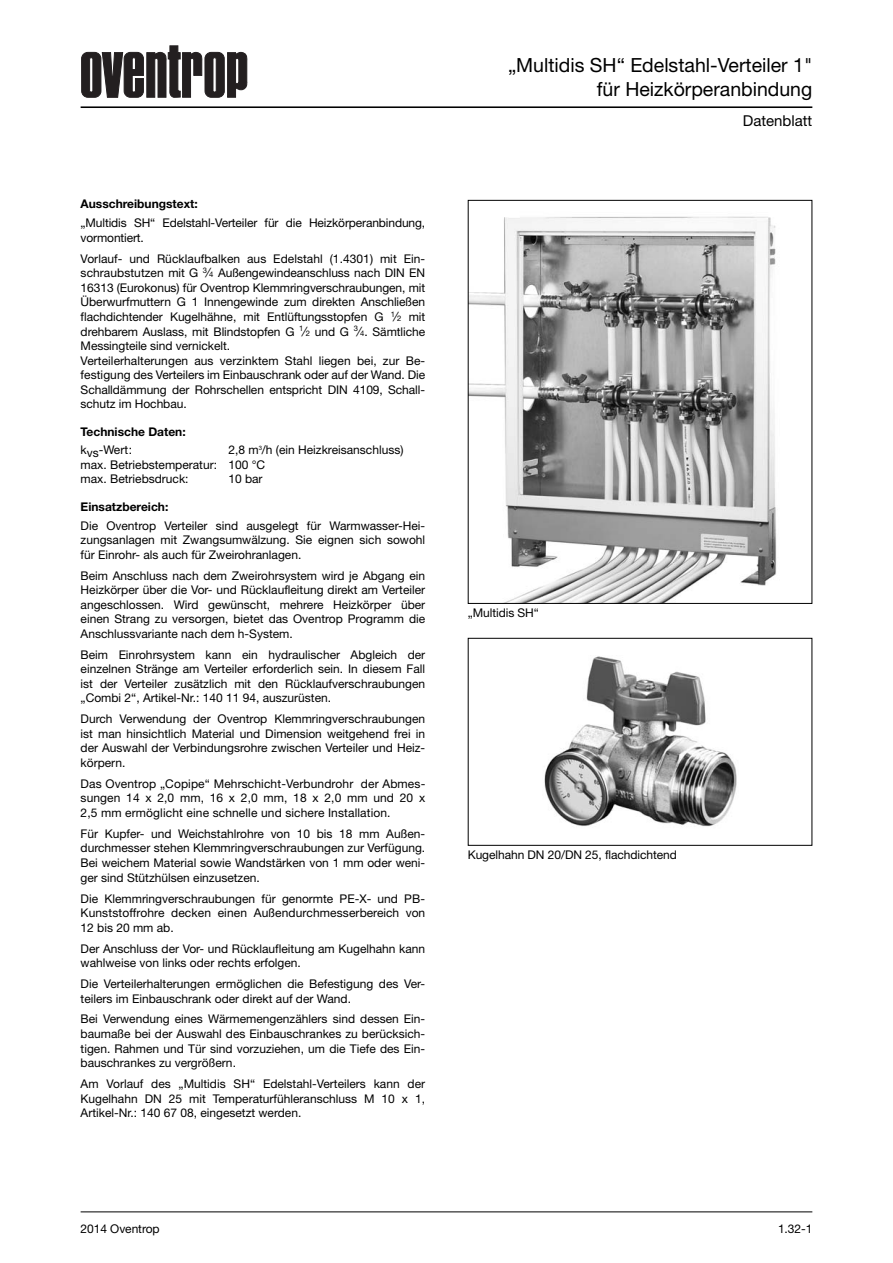
<style>
.page{position:relative;width:893px;height:1263px;background:#fff}
.page>*{position:absolute;margin:0;border:0;box-sizing:border-box;transform-origin:0 0}
.t1{font:19.5px/23.4px "Helvetica Neue";color:#000;text-align:right}
.t2{font:15px "Helvetica Neue";color:#000}
.t3{font:12px/14.5px "Helvetica Neue";color:#000;text-align:justify}
.t4{font:700 12px "Helvetica Neue";color:#000}
.s1{font-size:12.75px}
.s2{font-size:7.65px}
</style>
<div class="page">
<hr style="left:81px;top:1211px;width:731px;height:1px;background:#000">
<hr style="left:81px;top:106px;width:731px;height:2px;background:#000">
<img style="left:470px;top:216px;width:307px;height:386px">
<div style="left:468px;top:200px;width:344px;height:404px;border:1px solid #000"></div>
<img style="left:544px;top:656px;width:193px;height:171px">
<div style="left:468px;top:638px;width:344px;height:208px;border:1px solid #000"></div>
<div style="left:81px;top:52px;width:20px;height:45px;border:1px solid #231f20;border-radius:6px"></div>
<svg style="left:82px;top:46px;width:165px;height:51px"></svg>
<h1 class="t1" style="left:508px;top:56px;width:306px">„Multidis SH“ Edelstahl-Verteiler 1" für Heizkörperanbindung</h1>
<p class="t4" style="left:81px;top:200px;width:119px">Ausschreibungstext:</p>
<p class="t3" style="left:81px;top:217px;width:346px">„Multidis SH“ Edelstahl-Verteiler für die Heizkörperan bin dung, vormontiert.</p>
<p class="t3" style="left:81px;top:252px;width:346px;text-align:left">Vorlauf- und Rücklaufbalken aus Edelstahl (1.4301) mit Ein&shy;schraub stutzen mit G <sup>3</sup><span class="s1">⁄</span><span class="s2">4</span> Außengewindeanschluss nach DIN EN 16313 (Eurokonus) für Oventrop Klemmringverschraubungen, mit Überwurfmuttern G 1 Innengewinde zum direkten Anschließen flachdichtender Kugelhähne, mit Entlüftungsstopfen G <sup>1</sup><span class="s1">⁄</span><span class="s2">2</span> mit drehbarem Auslass, mit Blindstopfen G <sup>1</sup><span class="s1">⁄</span><span class="s2">2</span> und G <sup>3</sup><span class="s1">⁄</span><span class="s2">4</span>. Sämtliche Messingteile sind vernickelt.<br>Verteilerhalterungen aus verzinktem Stahl liegen bei, zur Be&shy;festigung des Verteilers im Einbauschrank oder auf der Wand. Die Schalldämmung der Rohrschellen entspricht DIN 4109, Schall&shy;schutz im Hochbau.</p>
<p class="t4" style="left:81px;top:427px;width:107px">Technische Daten:</p>
<p class="t3" style="left:81px;top:444px;width:53px">kvs-Wert:</p>
<p class="t3" style="left:81px;top:444px;width:324px;text-align:left;text-indent:148px">2,8 m<sup>3</sup>/h (ein Heizkreisanschluss) max. Betriebstemperatur: 100 °C<br>max. Betriebsdruck:</p>
<p class="t3" style="left:228px;top:473px;width:36px">10 bar</p>
<p class="t4" style="left:81px;top:502px;width:89px">Einsatzbereich:</p>
<p class="t3" style="left:81px;top:519px;width:346px">Die Oventrop Verteiler sind ausgelegt für Warmwasser-Hei&shy;zungsanlagen mit Zwangsumwälzung. Sie eignen sich sowohl für Einrohr- als auch für Zweirohranlagen.</p>
<p class="t3" style="left:81px;top:569px;width:346px">Beim Anschluss nach dem Zweirohrsystem wird je Abgang ein Heizkörper über die Vor- und Rücklaufleitung direkt am Verteiler angeschlossen. Wird gewünscht, mehrere Heizkörper über einen Strang zu versorgen, bietet das Oventrop Programm die Anschlussvariante nach dem h-System.</p>
<p class="t3" style="left:81px;top:648px;width:346px">Beim Einrohrsystem kann ein hydraulischer Abgleich der einzelnen Stränge am Verteiler erforderlich sein. In diesem Fall ist der Verteiler zusätzlich mit den Rücklaufverschraubungen „Combi 2“, Artikel-Nr.: 140 11 94, auszurüsten.</p>
<p class="t3" style="left:81px;top:713px;width:346px">Durch Verwendung der Oventrop Klemmringverschraubungen ist man hinsichtlich Material und Dimension weitgehend frei in der Auswahl der Verbindungsrohre zwischen Verteiler und Heiz&shy;körpern.</p>
<p class="t3" style="left:81px;top:778px;width:346px">Das Oventrop „Copipe“ Mehrschicht-Verbundrohr der Ab mes - sungen 14 x 2,0 mm, 16 x 2,0 mm, 18 x 2,0 mm und 20 x 2,5 mm ermöglicht eine schnelle und sichere Instal lation.</p>
<p class="t3" style="left:81px;top:828px;width:346px">Für Kupfer- und Weichstahlrohre von 10 bis 18 mm Außen&shy;durchmesser stehen Klemmringverschraubungen zur Verfügung.<br>Bei weichem Material sowie Wandstärken von 1 mm oder weni&shy;ger sind Stützhülsen einzusetzen.</p>
<p class="t3" style="left:81px;top:892px;width:346px">Die Klemmringverschraubungen für genormte PE-X- und PB-Kunststoffrohre decken einen Außendurchmesser bereich von 12 bis 20 mm ab.</p>
<p class="t3" style="left:81px;top:942px;width:346px">Der Anschluss der Vor- und Rücklaufleitung am Kugelhahn kann wahlweise von links oder rechts erfolgen.</p>
<p class="t3" style="left:81px;top:978px;width:346px">Die Verteilerhalterungen ermöglichen die Befestigung des Ver&shy;teilers im Einbauschrank oder direkt auf der Wand.</p>
<p class="t3" style="left:81px;top:1013px;width:346px">Bei Verwendung eines Wärmemengenzählers sind dessen Ein&shy;baumaße bei der Auswahl des Einbauschrankes zu berücksich&shy;tigen. Rahmen und Tür sind vorzuziehen, um die Tiefe des Ein&shy;bauschrankes zu vergrößern.</p>
<p class="t3" style="left:81px;top:1078px;width:346px">Am Vorlauf des „Multidis SH“ Edelstahl-Verteilers kann der Kugelhahn DN 25 mit Temperaturfühleranschluss M 10 x 1, Artikel-Nr.: 140 67 08, eingesetzt werden.</p>
<p class="t3" style="left:468px;top:606px;width:73px">„Multidis SH“</p>
<p class="t3" style="left:468px;top:848px;width:211px">Kugelhahn DN 20/DN 25, flachdichtend</p>
<p class="t2" style="left:742px;top:115px;width:71px">Datenblatt</p>
<p class="t3" style="left:81px;top:1223px;width:81px">2014 Oventrop</p>
<p class="t3" style="left:778px;top:1223px;width:36px">1.32-1</p>
</div>
